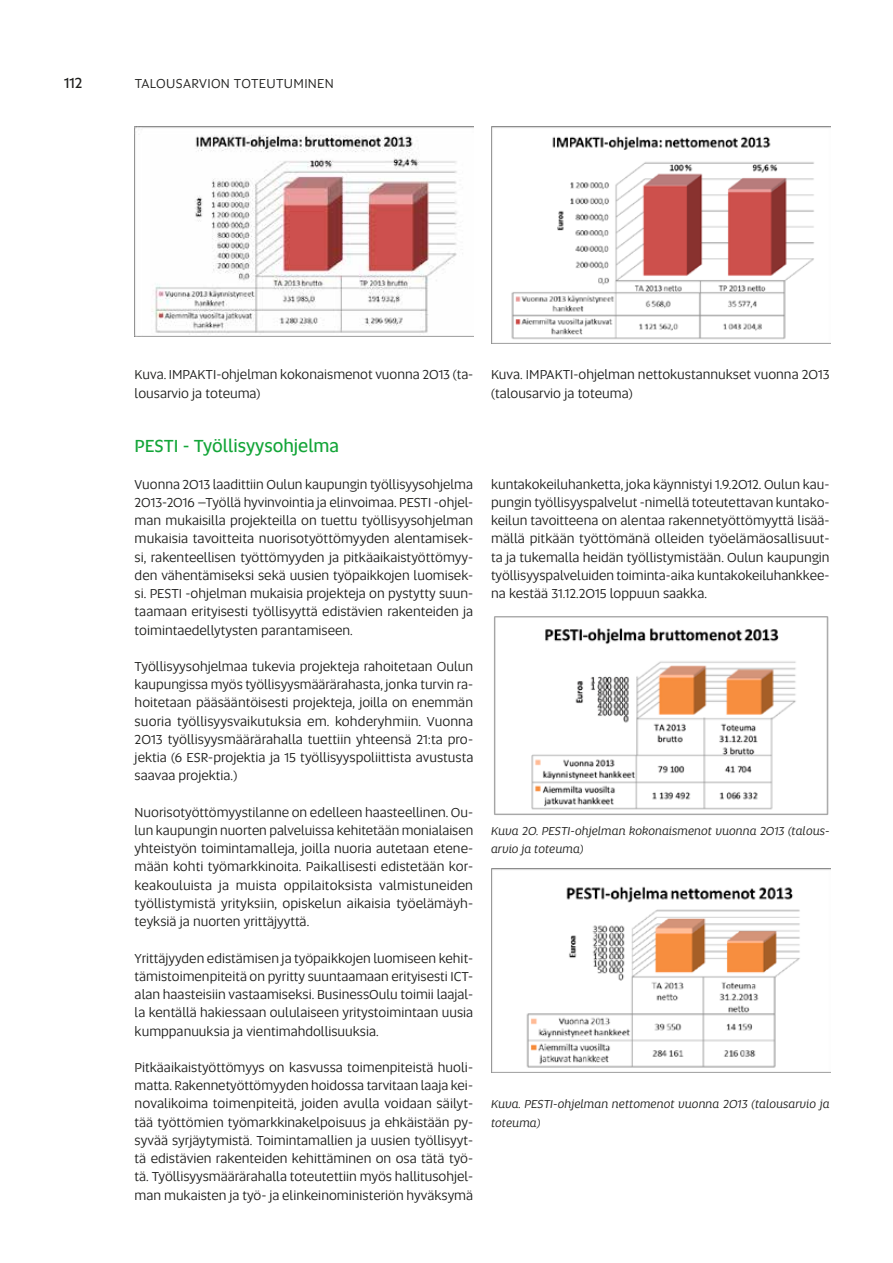
<style>
.page{position:relative;width:893px;height:1263px;background:#fff}
.page>*{position:absolute;margin:0;border:0;box-sizing:border-box;transform-origin:0 0}
.t1{font:18px "Altis";color:#13a538}
.t2{font:15px "Altis";color:#1d1d1b}
.t3{font:13.5px/18.3px "Altis";color:#1d1d1b;text-align:justify}
.t4{font:13.5px "Altis";letter-spacing:.025em;color:#1d1d1b}
.t5{font:italic 12px/18.3px "Altis";color:#1d1d1b}
</style>
<div class="page">
<img style="left:135px;top:127px;width:338px;height:209px">
<img style="left:491px;top:127px;width:339px;height:216px">
<img style="left:494px;top:616px;width:335px;height:199px">
<img style="left:491px;top:868px;width:339px;height:204px">
<p class="t2" style="left:64px;top:72px;width:20px">112</p>
<p class="t4" style="left:135px;top:74px;width:201px">TALOUSARVION TOTEUTUMINEN</p>
<p class="t3" style="left:135px;top:365px;width:340px">Kuva. IMPAKTI-ohjelman kokonaismenot vuonna 2013 (ta&shy;lousarvio ja toteuma)</p>
<p class="t3" style="left:491px;top:365px;width:340px">Kuva. IMPAKTI-ohjelman nettokustannukset vuonna 2013 (talousarvio ja toteuma)</p>
<h1 class="t1" style="left:135px;top:433px;width:206px">PESTI - Työllisyysohjelma</h1>
<p class="t3" style="left:135px;top:474px;width:340px">Vuonna 2013 laadittiin Oulun kaupungin työllisyysohjelma 2013-2016 –Työllä hyvinvointia ja elinvoimaa. PESTI -ohjel&shy;man mukaisilla projekteilla on tuettu työllisyysohjelman mukaisia tavoitteita nuorisotyöttömyyden alentamisek&shy;si, rakenteellisen työttömyyden ja pitkäaikaistyöttömyy&shy;den vähentämiseksi sekä uusien työpaikkojen luomisek&shy;si. PESTI -ohjelman mukaisia projekteja on pystytty suun&shy;taamaan erityisesti työllisyyttä edistävien rakenteiden ja toimintaedellytysten parantamiseen.</p>
<p class="t3" style="left:135px;top:657px;width:340px">Työllisyysohjelmaa tukevia projekteja rahoitetaan Oulun kaupungissa myös työllisyysmäärärahasta, jonka turvin ra&shy;hoitetaan pääsääntöisesti projekteja, joilla on enemmän suoria työllisyysvaikutuksia em. kohderyhmiin. Vuonna 2013 työllisyysmäärärahalla tuettiin yhteensä 21:ta pro&shy;jektia (6 ESR-projektia ja 15 työllisyyspoliittista avustusta saavaa projektia.)</p>
<p class="t3" style="left:135px;top:802px;width:340px">Nuorisotyöttömyystilanne on edelleen haasteellinen. Ou&shy;lun kaupungin nuorten palveluissa kehitetään monialaisen yhteistyön toimintamalleja, joilla nuoria autetaan etene&shy;mään kohti työmarkkinoita. Paikallisesti edistetään kor&shy;keakouluista ja muista oppilaitoksista valmistuneiden työllistymistä yrityksiin, opiskelun aikaisia työelämäyh&shy;teyksiä ja nuorten yrittäjyyttä.</p>
<p class="t3" style="left:135px;top:948px;width:340px">Yrittäjyyden edistämisen ja työpaikkojen luomiseen kehit&shy;tämistoimenpiteitä on pyritty suuntaamaan erityisesti ICT&shy;alan haasteisiin vastaamiseksi. BusinessOulu toimii laajal&shy;la kentällä hakiessaan oululaiseen yritystoimintaan uusia kumppanuuksia ja vientimahdollisuuksia.</p>
<p class="t3" style="left:135px;top:1058px;width:340px">Pitkäaikaistyöttömyys on kasvussa toimenpiteistä huoli&shy;matta. Rakennetyöttömyyden hoidossa tarvitaan laaja kei&shy;novalikoima toimenpiteitä, joiden avulla voidaan säilyt&shy;tää työttömien työmarkkinakelpoisuus ja ehkäistään py&shy;syvää syrjäytymistä. Toimintamallien ja uusien työllisyyt&shy;tä edistävien rakenteiden kehittäminen on osa tätä työ&shy;tä. Työllisyysmäärärahalla toteutettiin myös hallitusohjel&shy;man mukaisten ja työ- ja elinkeinoministeriön hyväksymä</p>
<p class="t3" style="left:491px;top:474px;width:340px">kuntakokeiluhanketta, joka käynnistyi 1.9.2012. Oulun kau&shy;pungin työllisyyspalvelut -nimellä toteutettavan kuntako&shy;keilun tavoitteena on alentaa rakennetyöttömyyttä lisää&shy;mällä pitkään työttömänä olleiden työelämäosallisuut&shy;ta ja tukemalla heidän työllistymistään. Oulun kaupungin työllisyyspalveluiden toiminta-aika kuntakokeiluhankkee&shy;na kestää 31.12.2015 loppuun saakka.</p>
<p class="t5" style="left:491px;top:821px;width:340px">Kuva 20. PESTI-ohjelman kokonaismenot vuonna 2013 (talous&shy;arvio ja toteuma)</p>
<p class="t5" style="left:491px;top:1095px;width:340px">Kuva. PESTI-ohjelman nettomenot vuonna 2013 (talousarvio ja toteuma)</p>
</div>
